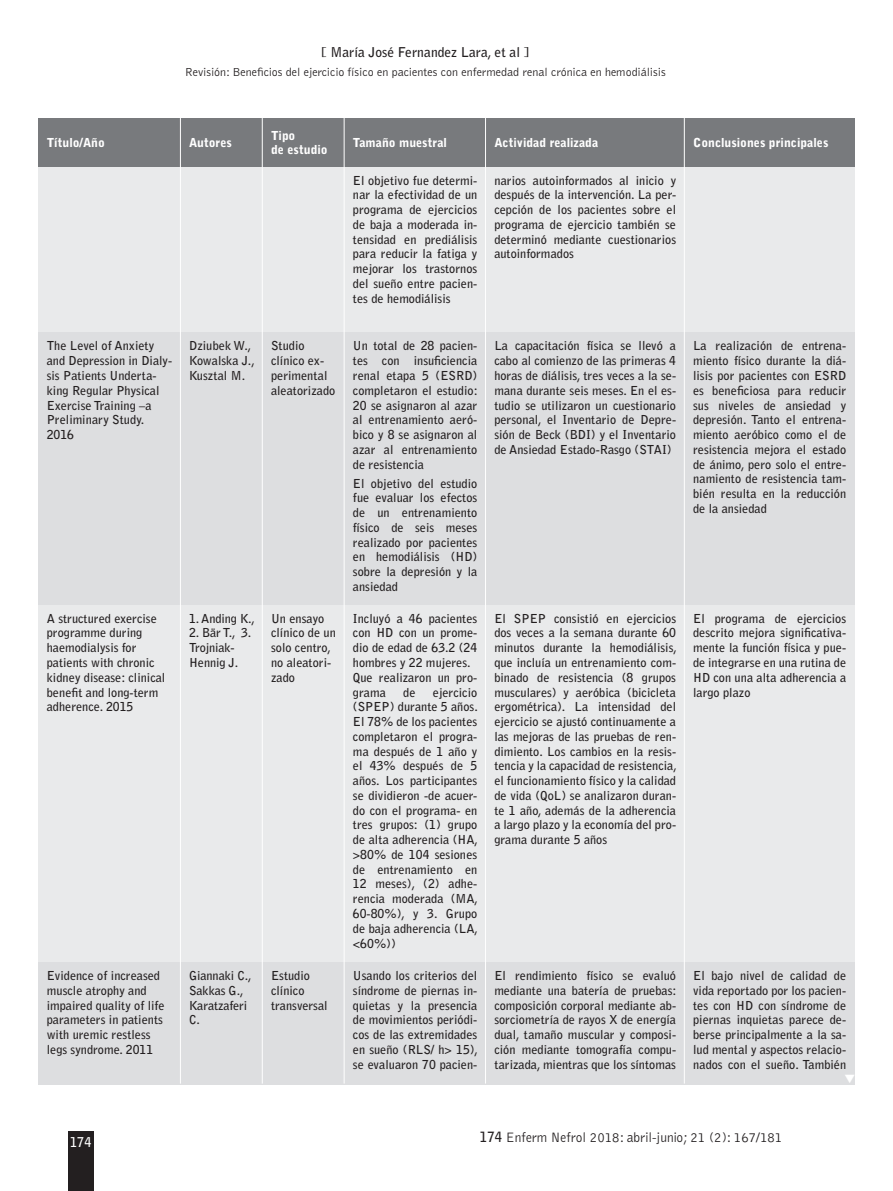
<style>
.page{position:relative;width:893px;height:1191px;background:#fff}
.page>*{position:absolute;margin:0;border:0;box-sizing:border-box;transform-origin:0 0}
.t1{font:300 14.1px "Bell Gothic Std";color:#231f20;scale:.95 1}
.t2{font:700 13.5px "Bell Gothic Std";color:#231f20}
.t3{font:700 13.5px "Bell Gothic Std";color:#fff;scale:.95 1}
.t4{font:700 12.3px/14.7px "Bell Gothic Std";color:#231f20;text-align:justify}
.t5{font:900 12.3px "Bell Gothic Std";color:#fff}
._00titularprincipal{font:300 12px "Bell Gothic Std";color:#231f20}
.s1{font-weight:700}
</style>
<div class="page">
<div style="left:68px;top:1131px;width:26px;height:60px;background:#231f20"></div>
<div style="left:38px;top:167px;width:143px;height:166px;background:#e9eaeb"></div>
<div style="left:38px;top:333px;width:143px;height:272px;background:#dddee0"></div>
<div style="left:38px;top:605px;width:143px;height:357px;background:#e9eaeb"></div>
<div style="left:38px;top:962px;width:143px;height:122px;background:#dddee0"></div>
<div style="left:181px;top:167px;width:82px;height:166px;background:#e9eaeb"></div>
<div style="left:181px;top:333px;width:82px;height:272px;background:#dddee0"></div>
<div style="left:181px;top:605px;width:82px;height:357px;background:#e9eaeb"></div>
<div style="left:181px;top:962px;width:82px;height:122px;background:#dddee0"></div>
<div style="left:263px;top:167px;width:81px;height:166px;background:#e9eaeb"></div>
<div style="left:263px;top:333px;width:81px;height:272px;background:#dddee0"></div>
<div style="left:263px;top:605px;width:81px;height:357px;background:#e9eaeb"></div>
<div style="left:263px;top:962px;width:81px;height:122px;background:#dddee0"></div>
<div style="left:344px;top:167px;width:142px;height:166px;background:#e9eaeb"></div>
<div style="left:344px;top:333px;width:142px;height:272px;background:#dddee0"></div>
<div style="left:344px;top:605px;width:142px;height:357px;background:#e9eaeb"></div>
<div style="left:344px;top:962px;width:142px;height:122px;background:#dddee0"></div>
<div style="left:486px;top:167px;width:199px;height:166px;background:#e9eaeb"></div>
<div style="left:486px;top:333px;width:199px;height:272px;background:#dddee0"></div>
<div style="left:486px;top:605px;width:199px;height:357px;background:#e9eaeb"></div>
<div style="left:486px;top:962px;width:199px;height:122px;background:#dddee0"></div>
<div style="left:685px;top:167px;width:170px;height:166px;background:#e9eaeb"></div>
<div style="left:685px;top:333px;width:170px;height:272px;background:#dddee0"></div>
<div style="left:685px;top:605px;width:170px;height:357px;background:#e9eaeb"></div>
<div style="left:685px;top:962px;width:170px;height:122px;background:#dddee0"></div>
<div style="left:38px;top:118px;width:143px;height:49px;background:#787a7d"></div>
<div style="left:181px;top:118px;width:82px;height:49px;background:#787a7d"></div>
<div style="left:263px;top:118px;width:81px;height:49px;background:#787a7d"></div>
<div style="left:344px;top:118px;width:142px;height:49px;background:#787a7d"></div>
<div style="left:486px;top:118px;width:199px;height:49px;background:#787a7d"></div>
<div style="left:685px;top:118px;width:170px;height:49px;background:#787a7d"></div>
<hr style="left:180px;top:118px;width:1px;height:965px;background:#fff">
<hr style="left:262px;top:118px;width:1px;height:965px;background:#fff">
<hr style="left:344px;top:118px;width:1px;height:965px;background:#fff">
<hr style="left:485px;top:118px;width:1px;height:965px;background:#fff">
<hr style="left:684px;top:118px;width:1px;height:965px;background:#fff">
<p class="t2" style="left:321px;top:44px;width:209px">[ María José Fernandez Lara, et al ]</p>
<p class="_00titularprincipal" style="left:185px;top:66px;width:482px">Revisión: Beneficios del ejercicio físico en pacientes con enfermedad renal crónica en hemodiálisis</p>
<p class="t5" style="left:47px;top:135px;width:60px">Título/Año</p>
<p class="t5" style="left:189px;top:135px;width:44px">Autores</p>
<p class="t5" style="left:271px;top:128px;width:26px">Tipo</p>
<p class="t5" style="left:271px;top:143px;width:58px">de estudio</p>
<p class="t4" style="left:47px;top:339px;width:127px;text-align:left">The Level of Anxiety and Depression in Dialy&shy;sis Patients Underta&shy;king Regular Physical<br>Exercise Training –a<br>Preliminary Study.<br>2016</p>
<p class="t4" style="left:189px;top:339px;width:67px;text-align:left">Dziubek W.,<br>Kowalska J.,<br>Kusztal M.</p>
<p class="t4" style="left:271px;top:339px;width:66px;text-align:left">Studio clínico ex&shy;perimental aleatorizado</p>
<p class="t4" style="left:47px;top:611px;width:120px;text-align:left">A structured exercise programme during haemodialysis for patients with chronic kidney disease: clinical benefit and long-term adherence. 2015</p>
<p class="t4" style="left:189px;top:611px;width:67px">1. Anding K.,</p>
<p class="t4" style="left:189px;top:625px;width:64px;text-align:left">2. Bär T., 3.<br>Trojniak-<br>Hennig J.</p>
<p class="t4" style="left:271px;top:611px;width:66px;text-align:left">Un ensayo clínico de un solo centro, no aleatori&shy;zado</p>
<p class="t4" style="left:47px;top:968px;width:119px;text-align:left">Evidence of increased muscle atrophy and impaired quality of life parameters in patients with uremic restless legs syndrome. 2011</p>
<p class="t4" style="left:189px;top:968px;width:64px;text-align:left">Giannaki C.,<br>Sakkas G.,<br>Karatzaferi<br>C.</p>
<p class="t4" style="left:271px;top:968px;width:58px;text-align:left">Estudio clínico transversal</p>
<p class="t5" style="left:353px;top:135px;width:95px">Tamaño muestral</p>
<p class="t5" style="left:494px;top:135px;width:105px">Actividad realizada</p>
<p class="t5" style="left:693px;top:135px;width:137px">Conclusiones principales</p>
<p class="t4" style="left:353px;top:173px;width:126px">El objetivo fue determi&shy;nar la efectividad de un programa de ejercicios de baja a moderada in&shy;tensidad en prediálisis para reducir la fatiga y mejorar los trastornos del sueño entre pacien&shy;tes de hemodiálisis</p>
<p class="t4" style="left:353px;top:339px;width:126px">Un total de 28 pacien&shy;tes con insuficiencia renal etapa 5 (ESRD) completaron el estudio:<br>20 se asignaron al azar al entrenamiento aeró&shy;bico y 8 se asignaron al azar al entrenamiento de resistencia</p>
<p class="t4" style="left:353px;top:476px;width:126px">El objetivo del estudio fue evaluar los efectos de un entrenamiento físico de seis meses realizado por pacientes en hemodiálisis (HD) sobre la depresión y la ansiedad</p>
<p class="t4" style="left:353px;top:611px;width:126px">Incluyó a 46 pacientes con HD con un prome&shy;dio de edad de 63.2 (24 hombres y 22 mujeres.</p>
<p class="t4" style="left:353px;top:670px;width:126px">Que realizaron un pro&shy;grama</p>
<p class="t4" style="left:403px;top:685px;width:14px">de</p>
<p class="t4" style="left:353px;top:685px;width:126px;text-align:right">ejercicio<br>(SPEP) durante 5 años.</p>
<p class="t4" style="left:353px;top:714px;width:127px">El 78% de los pacientes completaron el progra&shy;ma después de 1 año y el 43% después de 5 años. Los participantes se dividieron -de acuer&shy;do con el programa- en tres grupos: (1) grupo de alta adherencia (HA, &gt;80% de 104 sesiones de entrenamiento en 12 meses), (2) adhe&shy;rencia moderada (MA, 60-80%), y 3. Grupo de baja adherencia (LA, &lt;60%))</p>
<p class="t4" style="left:353px;top:968px;width:127px">Usando los criterios del síndrome de piernas in&shy;quietas y la presencia de movimientos periódi&shy;cos de las extremidades en sueño (RLS/ h&gt; 15), se evaluaron 70 pacien-</p>
<p class="t4" style="left:494px;top:173px;width:183px">narios autoinformados al inicio y después de la intervención. La per&shy;cepción de los pacientes sobre el programa de ejercicio también se determinó mediante cuestionarios autoinformados</p>
<p class="t4" style="left:494px;top:339px;width:183px">La capacitación física se llevó a cabo al comienzo de las primeras 4 horas de diálisis, tres veces a la se&shy;mana durante seis meses. En el es&shy;tudio se utilizaron un cuestionario personal, el Inventario de Depre&shy;sión de Beck (BDI) y el Inventario de Ansiedad Estado-Rasgo (STAI)</p>
<p class="t4" style="left:693px;top:339px;width:155px">La realización de entrena&shy;miento físico durante la diá&shy;lisis por pacientes con ESRD es beneficiosa para reducir sus niveles de ansiedad y depresión. Tanto el entrena&shy;miento aeróbico como el de resistencia mejora el estado de ánimo, pero solo el entre&shy;namiento de resistencia tam&shy;bién resulta en la reducción de la ansiedad</p>
<p class="t4" style="left:494px;top:611px;width:184px">El SPEP consistió en ejercicios dos veces a la semana durante 60 minutos durante la hemodiálisis, que incluía un entrenamiento com&shy;binado de resistencia (8 grupos musculares) y aeróbica (bicicleta ergométrica). La intensidad del ejercicio se ajustó continuamente a las mejoras de las pruebas de ren&shy;dimiento. Los cambios en la resis&shy;tencia y la capacidad de resistencia, el funcionamiento físico y la calidad de vida (QoL) se analizaron duran&shy;te 1 año, además de la adherencia a largo plazo y la economía del pro&shy;grama durante 5 años</p>
<p class="t4" style="left:693px;top:611px;width:155px">El programa de ejercicios descrito mejora significativa&shy;mente la función física y pue&shy;de integrarse en una rutina de HD con una alta adherencia a largo plazo</p>
<p class="t4" style="left:494px;top:968px;width:184px">El rendimiento físico se evaluó mediante una batería de pruebas: composición corporal mediante ab&shy;sorciometría de rayos X de energía dual, tamaño muscular y composi&shy;ción mediante tomografía compu&shy;tarizada, mientras que los síntomas</p>
<p class="t4" style="left:693px;top:968px;width:155px">El bajo nivel de calidad de vida reportado por los pacien&shy;tes con HD con síndrome de piernas inquietas parece de&shy;berse principalmente a la sa&shy;lud mental y aspectos relacio&shy;nados con el sueño. También</p>
<p class="t3" style="left:70px;top:1134px;width:24px">174</p>
<p class="t1" style="left:480px;top:1129px;width:320px"><span class="s1">174</span> Enferm Nefrol 2018: abril-junio; 21 (2): 167/181</p>
</div>
